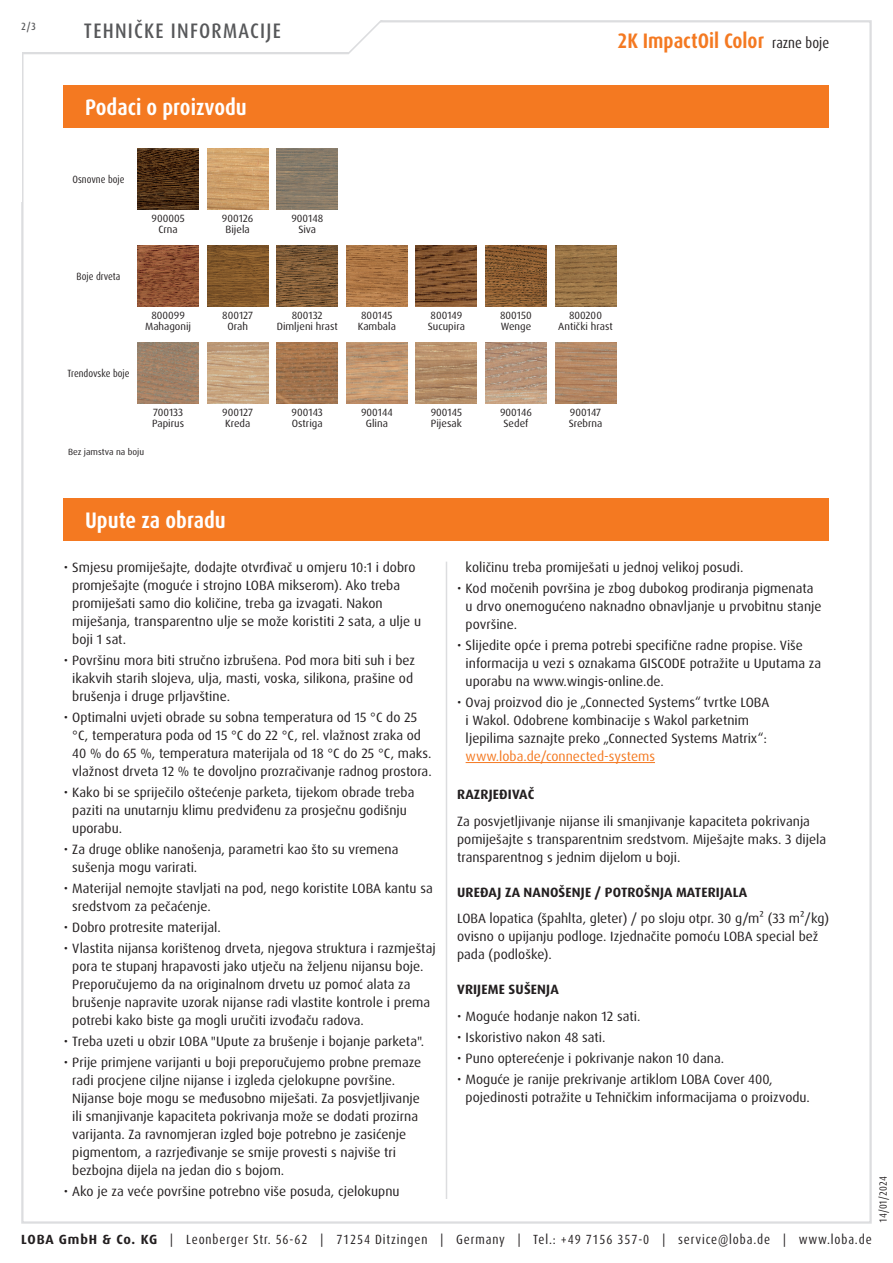
<style>
.page{position:relative;width:893px;height:1263px;background:#fff}
.page>*{position:absolute;margin:0;border:0;box-sizing:border-box;transform-origin:0 0}
.Abschnitt{font:700 condensed 22.5px "Dax Pro";color:#fff}
.t1{font:700 condensed 21px "Dax Pro";color:#f47921}
.t2{font:500 condensed 21px "Dax Pro";letter-spacing:.06em;color:#57585a}
.Text{font:13.5px/18px "Dax Pro";color:#231f20}
.t3{font:700 13.5px "Dax Pro";letter-spacing:.01em;color:#231f20}
.t4{font:condensed 13.35px "Dax Pro";letter-spacing:.065em;color:#231f20}
.Legende{font:10.5px "Dax Pro";color:#231f20}
.Typ{font:condensed 10.5px "Dax Pro";color:#231f20}
.t5{font:500 condensed 10.5px "Dax Pro";color:#57585a}
.Footnote{font:9px "Dax Pro";color:#231f20}
.s1{font-weight:400;font-size:15px;color:#231f20}
.s2{color:#f47921}
.s3{font-weight:700;font-stretch:normal}
</style>
<div class="page">
<svg style="left:22px;top:20px;width:410px;height:35px"></svg>
<hr style="left:466px;top:762px;width:189px;height:1px;background:#f47921">
<hr style="left:446px;top:562px;width:1px;height:637px;background:#dcdddf">
<div style="left:64px;top:498px;width:765px;height:42px;background:#f47921"></div>
<div style="left:64px;top:85px;width:765px;height:43px;background:#f47921"></div>
<img style="left:138px;top:149px;width:61px;height:61px">
<img style="left:207px;top:149px;width:61px;height:61px">
<img style="left:277px;top:149px;width:61px;height:61px">
<img style="left:138px;top:246px;width:61px;height:61px">
<img style="left:207px;top:246px;width:61px;height:61px">
<img style="left:277px;top:246px;width:61px;height:61px">
<img style="left:346px;top:246px;width:61px;height:61px">
<img style="left:416px;top:246px;width:61px;height:61px">
<img style="left:485px;top:246px;width:61px;height:61px">
<img style="left:555px;top:246px;width:61px;height:61px">
<img style="left:138px;top:342px;width:61px;height:61px">
<img style="left:207px;top:342px;width:61px;height:61px">
<img style="left:277px;top:342px;width:61px;height:61px">
<img style="left:346px;top:342px;width:61px;height:61px">
<img style="left:416px;top:342px;width:61px;height:61px">
<img style="left:485px;top:342px;width:61px;height:61px">
<img style="left:555px;top:342px;width:61px;height:61px">
<p class="t5" style="left:21px;top:19px;width:16px">2/3</p>
<h2 class="t2" style="left:84px;top:17px;width:198px">TEHNIČKE INFORMACIJE</h2>
<p class="Abschnitt" style="left:85px;top:93px;width:163px">Podaci o proizvodu</p>
<p class="Typ" style="left:73px;top:173px;width:54px">Osnovne boje</p>
<p class="Typ" style="left:77px;top:270px;width:45px">Boje drveta</p>
<p class="Typ" style="left:68px;top:367px;width:64px">Trendovske boje</p>
<p class="Legende" style="left:152px;top:212px;width:35px">900005</p>
<p class="Legende" style="left:158px;top:222px;width:21px">Crna</p>
<p class="Legende" style="left:151px;top:309px;width:35px">800099</p>
<p class="Legende" style="left:145px;top:319px;width:48px">Mahagonij</p>
<p class="Legende" style="left:153px;top:406px;width:32px">700133</p>
<p class="Legende" style="left:152px;top:416px;width:33px">Papirus</p>
<p class="Footnote" style="left:68px;top:446px;width:78px">Bez jamstva na boju</p>
<p class="Legende" style="left:222px;top:212px;width:33px">900126</p>
<p class="Legende" style="left:226px;top:222px;width:26px">Bijela</p>
<p class="Legende" style="left:222px;top:309px;width:32px">800127</p>
<p class="Legende" style="left:227px;top:319px;width:22px">Orah</p>
<p class="Legende" style="left:222px;top:406px;width:33px">900127</p>
<p class="Legende" style="left:225px;top:416px;width:27px">Kreda</p>
<p class="Abschnitt" style="left:85px;top:506px;width:142px">Upute za obradu</p>
<p class="Legende" style="left:291px;top:212px;width:33px">900148</p>
<p class="Legende" style="left:298px;top:222px;width:19px">Siva</p>
<p class="Legende" style="left:292px;top:309px;width:32px">800132</p>
<p class="Legende" style="left:277px;top:319px;width:63px">Dimljeni hrast</p>
<p class="Legende" style="left:361px;top:309px;width:33px">800145</p>
<p class="Legende" style="left:358px;top:319px;width:40px">Kambala</p>
<p class="Legende" style="left:292px;top:406px;width:33px">900143</p>
<p class="Legende" style="left:292px;top:416px;width:32px">Ostriga</p>
<p class="Legende" style="left:361px;top:406px;width:33px">900144</p>
<p class="Legende" style="left:366px;top:416px;width:24px">Glina</p>
<p class="Legende" style="left:431px;top:309px;width:33px">800149</p>
<p class="Legende" style="left:428px;top:319px;width:39px">Sucupira</p>
<p class="Legende" style="left:431px;top:406px;width:33px">900145</p>
<p class="Legende" style="left:431px;top:416px;width:32px">Pijesak</p>
<h2 class="t1" style="left:618px;top:28px;width:213px">2K ImpactOil Color <span class="s1">razne boje</span></h2>
<p class="Legende" style="left:500px;top:309px;width:33px">800150</p>
<p class="Legende" style="left:501px;top:319px;width:32px">Wenge</p>
<p class="Legende" style="left:569px;top:309px;width:34px">800200</p>
<p class="Legende" style="left:558px;top:319px;width:56px">Antički hrast</p>
<p class="Legende" style="left:500px;top:406px;width:33px">900146</p>
<p class="Legende" style="left:504px;top:416px;width:26px">Sedef</p>
<p class="Legende" style="left:570px;top:406px;width:33px">900147</p>
<p class="Legende" style="left:569px;top:416px;width:35px">Srebrna</p>
<p class="Text" style="left:72px;top:559px;width:350px;text-indent:-9px">• Smjesu promiješajte, dodajte otvrđivač u omjeru 10:1 i dobro promješajte (moguće i strojno LOBA mikserom). Ako treba promiješati samo dio količine, treba ga izvagati. Nakon miješanja, transparentno ulje se može koristiti 2 sata, a ulje u boji 1 sat.</p>
<p class="Text" style="left:72px;top:652px;width:344px;text-indent:-9px">• Površinu mora biti stručno izbrušena. Pod mora biti suh i bez ikakvih starih slojeva, ulja, masti, voska, silikona, prašine od brušenja i druge prljavštine.</p>
<p class="Text" style="left:72px;top:708px;width:361px;text-indent:-9px">• Optimalni uvjeti obrade su sobna temperatura od 15 °C do 25 °C, temperatura poda od 15 °C do 22 °C, rel. vlažnost zraka od 40 % do 65 %, temperatura materijala od 18 °C do 25 °C, maks. vlažnost drveta 12 % te dovoljno prozračivanje radnog prostora.</p>
<p class="Text" style="left:72px;top:783px;width:344px;text-indent:-9px">• Kako bi se spriječilo oštećenje parketa, tijekom obrade treba paziti na unutarnju klimu predviđenu za prosječnu godišnju uporabu.</p>
<p class="Text" style="left:72px;top:840px;width:328px;text-indent:-9px">• Za druge oblike nanošenja, parametri kao što su vremena sušenja mogu varirati.</p>
<p class="Text" style="left:72px;top:879px;width:362px;text-indent:-9px">• Materijal nemojte stavljati na pod, nego koristite LOBA kantu sa sredstvom za pečaćenje.</p>
<p class="Text" style="left:64px;top:918px;width:159px">• Dobro protresite materijal.</p>
<p class="Text" style="left:72px;top:939px;width:365px;text-indent:-9px">• Vlastita nijansa korištenog drveta, njegova struktura i razmještaj pora te stupanj hrapavosti jako utječu na željenu nijansu boje.<br>Preporučujemo da na originalnom drvetu uz pomoć alata za brušenje napravite uzorak nijanse radi vlastite kontrole i prema potrebi kako biste ga mogli uručiti izvođaču radova.</p>
<p class="Text" style="left:64px;top:1032px;width:362px">• Treba uzeti u obzir LOBA "Upute za brušenje i bojanje parketa".</p>
<p class="Text" style="left:72px;top:1053px;width:351px;text-indent:-9px">• Prije primjene varijanti u boji preporučujemo probne premaze radi procjene ciljne nijanse i izgleda cjelokupne površine.<br>Nijanse boje mogu se međusobno miješati. Za posvjetljivanje ili smanjivanje kapaciteta pokrivanja može se dodati prozirna varijanta. Za ravnomjeran izgled boje potrebno je zasićenje pigmentom, a razrjeđivanje se smije provesti s najviše tri bezbojna dijela na jedan dio s bojom.</p>
<p class="Text" style="left:64px;top:1182px;width:337px">• Ako je za veće površine potrebno više posuda, cjelokupnu</p>
<p class="Text" style="left:466px;top:559px;width:279px">količinu treba promiješati u jednoj velikoj posudi.</p>
<p class="Text" style="left:466px;top:580px;width:357px;text-indent:-9px">• Kod močenih površina je zbog dubokog prodiranja pigmenata u drvo onemogućeno naknadno obnavljanje u prvobitnu stanje površine.</p>
<p class="Text" style="left:466px;top:636px;width:357px;text-indent:-9px">• Slijedite opće i prema potrebi specifične radne propise. Više informacija u vezi s oznakama GISCODE potražite u Uputama za uporabu na www.wingis-online.de.</p>
<p class="Text" style="left:466px;top:693px;width:305px;text-indent:-9px">• Ovaj proizvod dio je „Connected Systems“ tvrtke LOBA i Wakol. Odobrene kombinacije s Wakol parketnim ljepilima saznajte preko „Connected Systems Matrix“: <span class="s2">www.loba.de/connected-systems</span></p>
<p class="t3" style="left:457px;top:786px;width:79px">RAZRJEĐIVAČ</p>
<p class="Text" style="left:457px;top:812px;width:371px">Za posvjetljivanje nijanse ili smanjivanje kapaciteta pokrivanja pomiješajte s transparentnim sredstvom. Miješajte maks. 3 dijela transparentnog s jednim dijelom u boji.</p>
<p class="t3" style="left:457px;top:883px;width:292px">UREĐAJ ZA NANOŠENJE / POTROŠNJA MATERIJALA</p>
<p class="Text" style="left:457px;top:909px;width:374px">LOBA lopatica (špahlta, gleter) / po sloju otpr. 30 g/m² (33 m²/kg) ovisno o upijanju podloge. Izjednačite pomoću LOBA special bež pada (podloške).</p>
<p class="t3" style="left:457px;top:981px;width:103px">VRIJEME SUŠENJA</p>
<p class="Text" style="left:457px;top:1007px;width:185px">• Moguće hodanje nakon 12 sati.</p>
<p class="Text" style="left:457px;top:1028px;width:150px">• Iskoristivo nakon 48 sati.</p>
<p class="Text" style="left:457px;top:1049px;width:269px">• Puno opterećenje i pokrivanje nakon 10 dana.</p>
<p class="Text" style="left:466px;top:1070px;width:346px;text-indent:-9px">• Moguće je ranije prekrivanje artiklom LOBA Cover 400, pojedinosti potražite u Tehničkim informacijama o proizvodu.</p>
<p class="Typ" style="left:876px;top:1222px;width:48px;rotate:-90deg">14/01/2024</p>
<p class="t4" style="left:21px;top:1230px;width:852px"><span class="s3">LOBA GmbH &amp; Co. KG</span> | Leonberger Str. 56-62 | 71254 Ditzingen | Germany | Tel.: +49 7156 357-0 | service@loba.de | www.loba.de</p>
</div>
